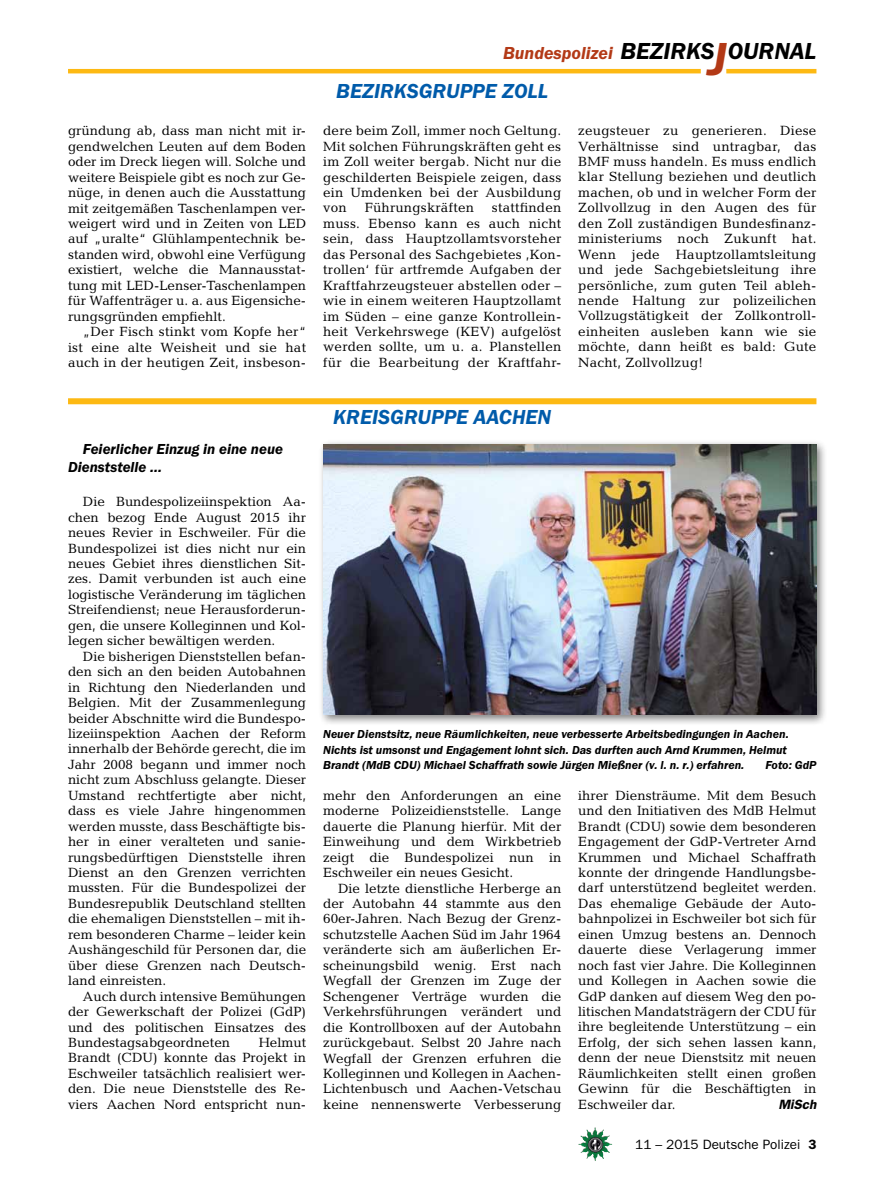
<style>
.page{position:relative;width:893px;height:1191px;background:#fff}
.page>*{position:absolute;margin:0;border:0;box-sizing:border-box;transform-origin:0 0}
.t1{font:italic 600 24px "Franklin Gothic Itc T";color:#000}
.t2{font:italic 600 21px "Franklin Gothic Itc T";color:#005baa}
.t3{font:italic 600 18px "Franklin Gothic Itc T";color:#b33916}
.t4{font:italic 600 15px/18px "Franklin Gothic Itc T";color:#000}
.t5{font:13.5px/15.5px "Candida";color:#000;text-align:justify}
.t6{font:13.5px "Franklin Gothic";color:#000}
.t7{font:italic 600 13.5px "Franklin Gothic";color:#000}
.t8{font:italic 600 12px/15.5px "Franklin Gothic Itc T";color:#000}
.s1{font-size:48px;color:#b33916}
.s2{font-weight:600}
</style>
<div class="page">
<img style="left:578px;top:1127px;width:17px;height:25px">
<hr style="left:726px;top:69px;width:90px;height:4px;background:#fdb913">
<hr style="left:68px;top:69px;width:633px;height:4px;background:#fdb913">
<div style="left:318px;top:439px;width:510px;height:287px;background:#000;opacity:.5"></div>
<img style="left:323px;top:444px;width:493px;height:271px">
<div style="left:68px;top:398px;width:748px;height:6px;background:#fdb913"></div>
<p class="t5" style="left:68px;top:123px;width:240px">gründung ab, dass man nicht mit ir&shy;gendwelchen Leuten auf dem Boden oder im Dreck liegen will. Solche und weitere Beispiele gibt es noch zur Ge&shy;nüge, in denen auch die Ausstattung mit zeitgemäßen Taschenlampen ver&shy;weigert wird und in Zeiten von LED auf „uralte“ Glühlampentechnik be&shy;standen wird, obwohl eine Verfügung existiert, welche die Mannausstat&shy;tung mit LED-Lenser-Taschenlampen für Waffenträger u. a. aus Eigensiche&shy;rungsgründen empfiehlt.</p>
<p class="t5" style="left:68px;top:324px;width:240px;text-indent:15px">„Der Fisch stinkt vom Kopfe her“ ist eine alte Weisheit und sie hat auch in der heutigen Zeit, insbeson-</p>
<p class="t4" style="left:68px;top:440px;width:216px;text-indent:15px">Feierlicher Einzug in eine neue<br>Dienststelle …</p>
<p class="t5" style="left:68px;top:494px;width:240px;text-indent:15px">Die Bundespolizeiinspektion Aa&shy;chen bezog Ende August 2015 ihr neues Revier in Eschweiler. Für die Bundespolizei ist dies nicht nur ein neues Gebiet ihres dienstlichen Sit&shy;zes. Damit verbunden ist auch eine logistische Veränderung im täglichen Streifendienst; neue Herausforderun&shy;gen, die unsere Kolleginnen und Kol&shy;legen sicher bewältigen werden.</p>
<p class="t5" style="left:68px;top:648px;width:240px;text-indent:15px">Die bisherigen Dienststellen befan&shy;den sich an den beiden Autobahnen in Richtung den Niederlanden und Belgien. Mit der Zusammenlegung beider Abschnitte wird die Bundespo&shy;lizeiinspektion Aachen der Reform innerhalb der Behörde gerecht, die im Jahr 2008 begann und immer noch nicht zum Abschluss gelangte. Dieser Umstand rechtfertigte aber nicht, dass es viele Jahre hingenommen werden musste, dass Beschäftigte bis&shy;her in einer veralteten und sanie&shy;rungsbedürftigen Dienststelle ihren Dienst an den Grenzen verrichten mussten. Für die Bundespolizei der Bundesrepublik Deutschland stellten die ehemaligen Dienststellen – mit ih&shy;rem besonderen Charme – leider kein Aushängeschild für Personen dar, die über diese Grenzen nach Deutsch&shy;land einreisten.</p>
<p class="t5" style="left:68px;top:988px;width:240px;text-indent:15px">Auch durch intensive Bemühungen der Gewerkschaft der Polizei (GdP) und des politischen Einsatzes des Bundestagsabgeordneten</p>
<p class="t5" style="left:68px;top:1034px;width:240px;text-indent:191px">Helmut Brandt (CDU) konnte das Projekt in Eschweiler tatsächlich realisiert wer&shy;den. Die neue Dienststelle des Re&shy;viers Aachen Nord entspricht nun-</p>
<h1 class="t1" style="left:620px;top:37px;width:197px">BEZIRKS<span class="s1">J</span>OURNAL</h1>
<h3 class="t3" style="left:503px;top:42px;width:111px">Bundespolizei</h3>
<h2 class="t2" style="left:336px;top:79px;width:213px">BEZIRKSGRUPPE ZOLL</h2>
<p class="t5" style="left:323px;top:123px;width:240px">dere beim Zoll, immer noch Geltung.<br>Mit solchen Führungskräften geht es im Zoll weiter bergab. Nicht nur die geschilderten Beispiele zeigen, dass ein Umdenken bei der Ausbildung von</p>
<p class="t5" style="left:323px;top:200px;width:240px;text-indent:169px">stattfinden muss. Ebenso kann es auch nicht sein, dass Hauptzollamtsvorsteher das Personal des Sachgebietes ‚Kon&shy;trollen‘ für artfremde Aufgaben der Kraftfahrzeugsteuer abstellen oder – wie in einem weiteren Hauptzollamt im Süden – eine ganze Kontrollein&shy;heit Verkehrswege (KEV) aufgelöst werden sollte, um u. a. Planstellen für die Bearbeitung der Kraftfahr-</p>
<p class="t5" style="left:365px;top:200px;width:111px">Führungskräften</p>
<h2 class="t2" style="left:333px;top:405px;width:220px">KREISGRUPPE AACHEN</h2>
<p class="t5" style="left:578px;top:123px;width:240px">zeugsteuer zu generieren. Diese Verhältnisse sind untragbar, das BMF muss handeln. Es muss endlich klar Stellung beziehen und deutlich machen, ob und in welcher Form der Zollvollzug in den Augen des für den Zoll zuständigen Bundesfinanz&shy;ministeriums noch Zukunft hat.<br>Wenn jede Hauptzollamtsleitung und jede Sachgebietsleitung ihre persönliche, zum guten Teil ableh&shy;nende Haltung zur polizeilichen Vollzugstätigkeit der Zollkontroll&shy;einheiten ausleben kann wie sie möchte, dann heißt es bald: Gute Nacht, Zollvollzug!</p>
<p class="t8" style="left:323px;top:726px;width:467px">Neuer Dienstsitz, neue Räumlichkeiten, neue verbesserte Arbeitsbedingungen in Aachen.<br>Nichts ist umsonst und Engagement lohnt sich. Das durften auch Arnd Krummen, Helmut<br>Brandt (MdB CDU) Michael Schaffrath sowie Jürgen Mießner (v. l. n. r.) erfahren.</p>
<p class="t8" style="left:765px;top:757px;width:53px">Foto: GdP</p>
<p class="t5" style="left:323px;top:787px;width:240px">mehr den Anforderungen an eine moderne Polizeidienststelle. Lange dauerte die Planung hierfür. Mit der Einweihung und dem Wirkbetrieb zeigt die Bundespolizei nun in Eschweiler ein neues Gesicht.</p>
<p class="t5" style="left:323px;top:880px;width:240px;text-indent:15px">Die letzte dienstliche Herberge an der Autobahn 44 stammte aus den 60er-Jahren. Nach Bezug der Grenz&shy;schutzstelle Aachen Süd im Jahr 1964 veränderte sich am äußerlichen Er&shy;scheinungsbild wenig. Erst nach Wegfall der Grenzen im Zuge der Schengener Verträge wurden die Verkehrsführungen verändert und die Kontrollboxen auf der Autobahn zurückgebaut. Selbst 20 Jahre nach Wegfall der Grenzen erfuhren die Kolleginnen und Kollegen in Aachen-Lichtenbusch und Aachen-Vetschau keine nennenswerte Verbesserung</p>
<p class="t5" style="left:578px;top:787px;width:240px">ihrer Diensträume. Mit dem Besuch und den Initiativen des MdB Helmut Brandt (CDU) sowie dem besonderen Engagement der GdP-Vertreter Arnd Krummen und Michael Schaffrath konnte der dringende Handlungsbe&shy;darf unterstützend begleitet werden.<br>Das ehemalige Gebäude der Auto&shy;bahnpolizei in Eschweiler bot sich für einen Umzug bestens an. Dennoch dauerte diese Verlagerung immer noch fast vier Jahre. Die Kolleginnen und Kollegen in Aachen sowie die GdP danken auf diesem Weg den po&shy;litischen Mandatsträgern der CDU für ihre begleitende Unterstützung – ein Erfolg, der sich sehen lassen kann, denn der neue Dienstsitz mit neuen Räumlichkeiten stellt einen großen Gewinn für die Beschäftigten in Eschweiler dar.</p>
<p class="t7" style="left:778px;top:1096px;width:40px">MiSch</p>
<p class="t6" style="left:635px;top:1136px;width:183px">11 – 2015 Deutsche Polizei <span class="s2">3</span></p>
</div>
